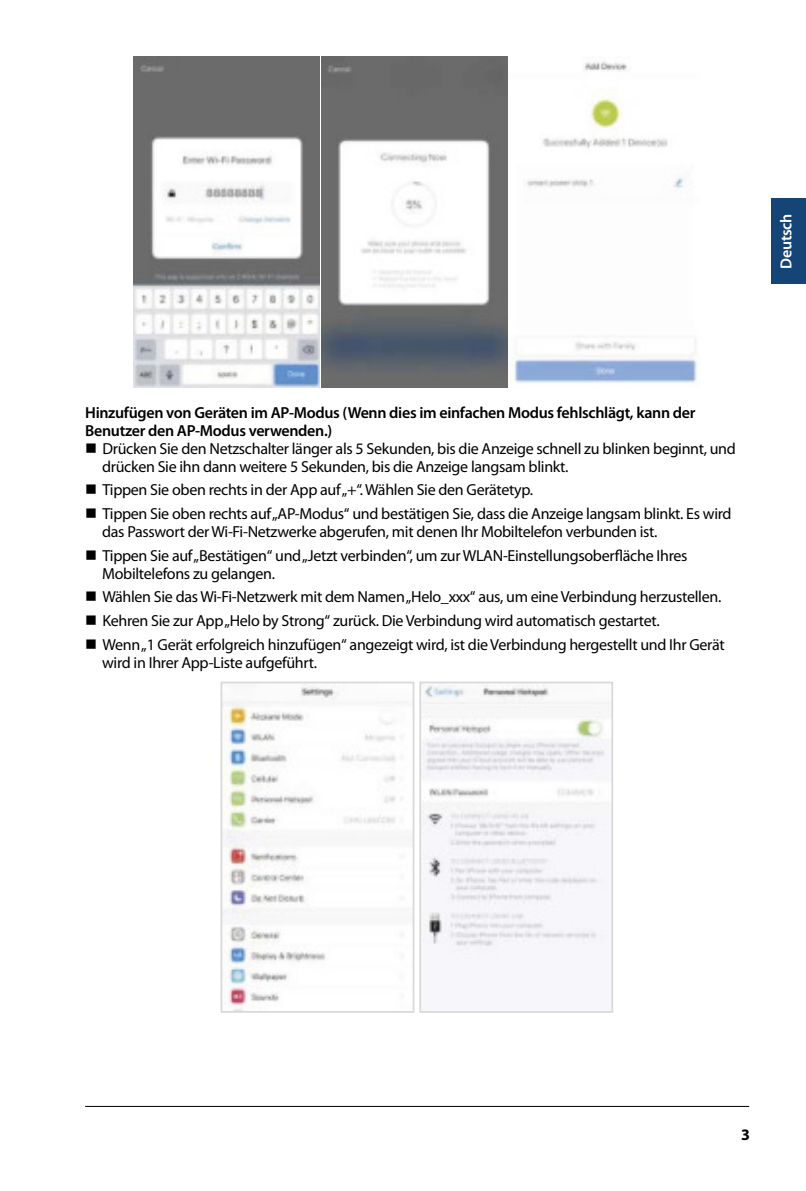
<style>
.page{position:relative;width:806px;height:1191px;background:#fff}
.page>*{position:absolute;margin:0;border:0;box-sizing:border-box;transform-origin:0 0}
.t1{font:16px/18px "Myriad Pro";letter-spacing:-.02em;color:#000}
.t2{font:600 16px/18px "Myriad Pro";letter-spacing:-.02em;color:#000}
.t3{font:600 16px "Myriad Pro";letter-spacing:-.02em;color:#fff}
.t4{font:700 16px "Myriad Pro";color:#000}
</style>
<div class="page">
<img style="left:133px;top:57px;width:564px;height:330px">
<img style="left:223px;top:684px;width:185px;height:325px">
<img style="left:422px;top:685px;width:187px;height:274px">
<div style="left:220px;top:681px;width:194px;height:331px;border:2px solid #d9d9d9"></div>
<div style="left:419px;top:681px;width:193px;height:331px;border:2px solid #d9d9d9"></div>
<div style="left:771px;top:198px;width:34px;height:86px;background:#154577"></div>
<hr style="left:85px;top:1106px;width:663px;height:1px;background:#000">
<p class="t3" style="left:779px;top:268px;width:56px;rotate:-90deg">Deutsch</p>
<p class="t2" style="left:85px;top:404px;width:611px">Hinzufügen von Geräten im AP-Modus (Wenn dies im einfachen Modus fehlschlägt, kann der<br>Benutzer den AP-Modus verwenden.)</p>
<p class="t1" style="left:102px;top:440px;width:635px;text-indent:-17px">■ Drücken Sie den Netzschalter länger als 5 Sekunden, bis die Anzeige schnell zu blinken beginnt, und drücken Sie ihn dann weitere 5 Sekunden, bis die Anzeige langsam blinkt.</p>
<p class="t1" style="left:85px;top:481px;width:449px">■ Tippen Sie oben rechts in der App auf „+“. Wählen Sie den Gerätetyp.</p>
<p class="t1" style="left:102px;top:505px;width:630px;text-indent:-17px">■ Tippen Sie oben rechts auf „AP-Modus“ und bestätigen Sie, dass die Anzeige langsam blinkt. Es wird das Passwort der Wi-Fi-Netzwerke abgerufen, mit denen Ihr Mobiltelefon verbunden ist.</p>
<p class="t1" style="left:102px;top:547px;width:586px;text-indent:-17px">■ Tippen Sie auf „Bestätigen“ und „Jetzt verbinden“, um zur WLAN-Einstellungsoberfläche Ihres<br>Mobiltelefons zu gelangen.</p>
<p class="t1" style="left:85px;top:588px;width:637px">■ Wählen Sie das Wi-Fi-Netzwerk mit dem Namen „Helo_xxx“ aus, um eine Verbindung herzustellen.</p>
<p class="t1" style="left:85px;top:612px;width:576px">■ Kehren Sie zur App „Helo by Strong“ zurück. Die Verbindung wird automatisch gestartet.</p>
<p class="t1" style="left:102px;top:636px;width:623px;text-indent:-17px">■ Wenn „1 Gerät erfolgreich hinzufügen“ angezeigt wird, ist die Verbindung hergestellt und Ihr Gerät wird in Ihrer App-Liste aufgeführt.</p>
<p class="t4" style="left:740px;top:1124px;width:10px">3</p>
</div>
